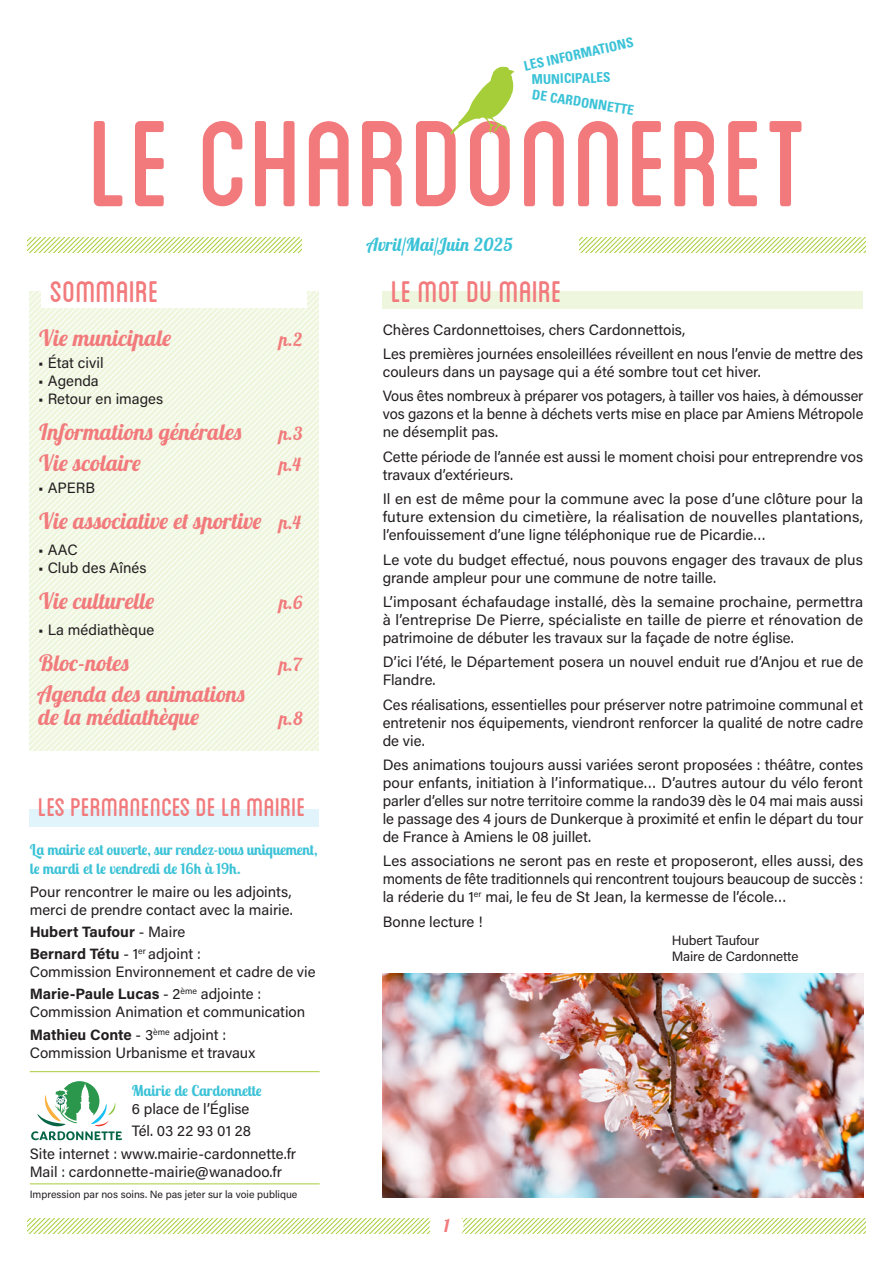
<style>
.page{position:relative;width:893px;height:1263px;background:#fff}
.page>*{position:absolute;margin:0;border:0;box-sizing:border-box;transform-origin:0 0}
.t1{font:42px "Blanch Caps";color:#f27a7c}
.t2{font:36px "Blanch Caps";color:#f27a7c}
.t3{font:italic 700 22.5px/22.5px "Lobster Two";letter-spacing:-.005em;color:#f27a7c}
.t4{font:italic 700 18px "Lobster Two";color:#f27a7c}
.t5{font:italic 700 18px "Lobster Two";color:#3ac2d7}
.t6{font:15px/18px "Acumin Pro";color:#231f20}
.t7{font:700 15px/19.8px "Lobster Two";letter-spacing:-.01em;color:#3ac2d7}
.t8{font:700 15px/22.2px "Acumin Pro";color:#231f20}
.t9{font:700 condensed 13.5px "Univers";color:#3ac2d7}
.t10{font:13.5px/16.2px "Acumin Pro";letter-spacing:-.01em;color:#231f20}
.t11{font:10.5px "Acumin Pro";color:#231f20}
.s1{font-size:18px}
.s2{font-weight:400}
.s3{font-weight:700}
</style>
<div class="page">
<svg style="left:30px;top:291px;width:6px;height:459px"></svg>
<svg style="left:41px;top:308px;width:6px;height:442px"></svg>
<svg style="left:47px;top:308px;width:6px;height:442px"></svg>
<svg style="left:53px;top:308px;width:6px;height:442px"></svg>
<svg style="left:64px;top:308px;width:6px;height:442px"></svg>
<svg style="left:70px;top:308px;width:6px;height:442px"></svg>
<svg style="left:76px;top:308px;width:6px;height:442px"></svg>
<svg style="left:82px;top:308px;width:6px;height:442px"></svg>
<svg style="left:88px;top:308px;width:5px;height:442px"></svg>
<svg style="left:93px;top:308px;width:6px;height:442px"></svg>
<svg style="left:99px;top:308px;width:6px;height:442px"></svg>
<svg style="left:105px;top:308px;width:6px;height:442px"></svg>
<svg style="left:111px;top:308px;width:5px;height:442px"></svg>
<svg style="left:116px;top:308px;width:6px;height:442px"></svg>
<svg style="left:122px;top:308px;width:6px;height:442px"></svg>
<svg style="left:128px;top:308px;width:6px;height:442px"></svg>
<svg style="left:134px;top:308px;width:6px;height:442px"></svg>
<svg style="left:140px;top:308px;width:5px;height:442px"></svg>
<svg style="left:145px;top:308px;width:6px;height:442px"></svg>
<svg style="left:151px;top:308px;width:6px;height:442px"></svg>
<svg style="left:157px;top:308px;width:6px;height:442px"></svg>
<svg style="left:163px;top:308px;width:5px;height:442px"></svg>
<svg style="left:168px;top:308px;width:6px;height:442px"></svg>
<svg style="left:174px;top:308px;width:6px;height:442px"></svg>
<svg style="left:180px;top:308px;width:6px;height:442px"></svg>
<svg style="left:186px;top:308px;width:5px;height:442px"></svg>
<svg style="left:191px;top:308px;width:6px;height:442px"></svg>
<svg style="left:197px;top:308px;width:6px;height:442px"></svg>
<svg style="left:203px;top:308px;width:6px;height:442px"></svg>
<svg style="left:209px;top:308px;width:6px;height:442px"></svg>
<svg style="left:215px;top:308px;width:5px;height:442px"></svg>
<svg style="left:220px;top:308px;width:6px;height:442px"></svg>
<svg style="left:226px;top:291px;width:93px;height:459px"></svg>
<div style="left:383px;top:291px;width:480px;height:17px;background:#eff6de"></div>
<div style="left:42px;top:276px;width:265px;height:32px;background:#fff"></div>
<hr style="left:30px;top:1183px;width:290px;height:1px;background:#a6ce39">
<hr style="left:30px;top:1071px;width:290px;height:1px;background:#a6ce39">
<div style="left:30px;top:810px;width:289px;height:17px;background:#e1f4fc"></div>
<svg style="left:31px;top:1081px;width:91px;height:59px"></svg>
<svg style="left:28px;top:238px;width:837px;height:14px"></svg>
<svg style="left:94px;top:121px;width:28px;height:85px"></svg>
<svg style="left:135px;top:121px;width:29px;height:85px"></svg>
<svg style="left:203px;top:121px;width:39px;height:85px"></svg>
<svg style="left:255px;top:121px;width:40px;height:85px"></svg>
<svg style="left:309px;top:121px;width:40px;height:85px"></svg>
<svg style="left:362px;top:121px;width:40px;height:85px"></svg>
<svg style="left:524px;top:121px;width:40px;height:85px"></svg>
<svg style="left:578px;top:121px;width:40px;height:85px"></svg>
<svg style="left:632px;top:121px;width:29px;height:85px"></svg>
<svg style="left:674px;top:121px;width:40px;height:85px"></svg>
<svg style="left:728px;top:121px;width:29px;height:85px"></svg>
<svg style="left:769px;top:121px;width:32px;height:85px"></svg>
<svg style="left:416px;top:66px;width:98px;height:140px"></svg>
<div style="left:302px;top:233px;width:277px;height:25px;background:#fff"></div>
<svg style="left:28px;top:1218px;width:837px;height:16px"></svg>
<img style="left:383px;top:974px;width:480px;height:224px">
<p class="t9" style="left:522px;top:58px;width:113px;rotate:-12deg">LES INFORMATIONS</p>
<p class="t9" style="left:531px;top:71px;width:80px;rotate:-2deg">MUNICIPALES</p>
<p class="t9" style="left:534px;top:86px;width:104px;rotate:9deg">DE CARDONNETTE</p>
<p class="t5" style="left:367px;top:233px;width:147px">Avril/Mai/Juin 2025</p>
<h1 class="t1" style="left:50px;top:272px;width:110px">Sommaire</h1>
<h1 class="t1" style="left:391px;top:272px;width:172px">Le mot du Maire</h1>
<h3 class="t3" style="left:38px;top:326px;width:135px">Vie municipale</h3>
<p class="t4" style="left:279px;top:328px;width:25px">p.2</p>
<p class="t6" style="left:38px;top:353px;width:67px">• État civil</p>
<p class="t6" style="left:38px;top:371px;width:62px">• Agenda</p>
<p class="t6" style="left:38px;top:389px;width:127px">• Retour en images</p>
<h3 class="t3" style="left:38px;top:420px;width:206px">Informations générales</h3>
<p class="t4" style="left:279px;top:422px;width:26px">p.3</p>
<h3 class="t3" style="left:38px;top:451px;width:104px">Vie scolaire</h3>
<p class="t4" style="left:279px;top:453px;width:24px">p.4</p>
<p class="t6" style="left:38px;top:478px;width:58px">• APERB</p>
<h3 class="t3" style="left:38px;top:509px;width:264px">Vie associative et sportive <span class="s1">p.4</span></h3>
<p class="t6" style="left:38px;top:540px;width:41px">• AAC</p>
<p class="t6" style="left:38px;top:558px;width:110px">• Club des Aînés</p>
<h3 class="t3" style="left:38px;top:589px;width:118px">Vie culturelle</h3>
<p class="t4" style="left:279px;top:591px;width:26px">p.6</p>
<p class="t6" style="left:38px;top:620px;width:118px">• La médiathèque</p>
<h3 class="t3" style="left:38px;top:651px;width:93px">Bloc-notes</h3>
<p class="t4" style="left:279px;top:653px;width:24px">p.7</p>
<h3 class="t3" style="left:38px;top:682px;width:209px">Agenda des animations de la médiathèque</h3>
<p class="t4" style="left:279px;top:707px;width:26px">p.8</p>
<h2 class="t2" style="left:38px;top:791px;width:269px">LES PERMANENCES DE LA MAIRIE</h2>
<p class="t7" style="left:30px;top:839px;width:289px">La mairie est ouverte, sur rendez-vous uniquement, le mardi et le vendredi de 16h à 19h.</p>
<p class="t6" style="left:30px;top:882px;width:264px">Pour rencontrer le maire ou les adjoints, merci de prendre contact avec la mairie.</p>
<p class="t8" style="left:30px;top:920px;width:172px">Hubert Taufour <span class="s2">- Maire<br></span>Bernard Tétu <span class="s2">- 1</span><sup>er</sup> <span class="s2">adjoint :</span></p>
<p class="t6" style="left:30px;top:960px;width:287px;line-height:22.2px">Commission Environnement et cadre de vie<br><span class="s3">Marie-Paule Lucas</span> - 2<sup>ème</sup> adjointe :</p>
<p class="t6" style="left:30px;top:1000px;width:277px;line-height:22.2px">Commission Animation et communication<br><span class="s3">Mathieu Conte</span> - 3<sup>ème</sup> adjoint :</p>
<p class="t6" style="left:30px;top:1043px;width:227px">Commission Urbanisme et travaux</p>
<p class="t7" style="left:132px;top:1081px;width:132px">Mairie de Cardonnette</p>
<p class="t6" style="left:132px;top:1099px;width:119px">6 place de l’Église</p>
<p class="t6" style="left:132px;top:1121px;width:121px">Tél. 03 22 93 01 28</p>
<p class="t6" style="left:30px;top:1144px;width:268px">Site internet : www.mairie-cardonnette.fr</p>
<p class="t6" style="left:30px;top:1162px;width:254px">Mail : cardonnette-mairie@wanadoo.fr</p>
<p class="t11" style="left:30px;top:1187px;width:269px">Impression par nos soins. Ne pas jeter sur la voie publique</p>
<p class="t6" style="left:383px;top:316px;width:482px;line-height:24.5px">Chères Cardonnettoises, chers Cardonnettois,<br>Les premières journées ensoleillées réveillent en nous l’envie de mettre des</p>
<p class="t6" style="left:383px;top:359px;width:482px;line-height:24.5px">couleurs dans un paysage qui a été sombre tout cet hiver.<br>Vous êtes nombreux à préparer vos potagers, à tailler vos haies, à démousser</p>
<p class="t6" style="left:383px;top:404px;width:482px">vos gazons et la benne à déchets verts mise en place par Amiens Métropole ne désemplit pas.</p>
<p class="t6" style="left:383px;top:447px;width:482px">Cette période de l’année est aussi le moment choisi pour entreprendre vos travaux d’extérieurs.</p>
<p class="t6" style="left:383px;top:489px;width:482px;text-align:justify">Il en est de même pour la commune avec la pose d’une clôture pour la future extension du cimetière, la réalisation de nouvelles plantations, l’enfouissement d’une ligne téléphonique rue de Picardie…</p>
<p class="t6" style="left:383px;top:550px;width:482px">Le vote du budget effectué, nous pouvons engager des travaux de plus grande ampleur pour une commune de notre taille.</p>
<p class="t6" style="left:383px;top:592px;width:482px;text-align:justify">L’imposant échafaudage installé, dès la semaine prochaine, permettra à l’entreprise De Pierre, spécialiste en taille de pierre et rénovation de patrimoine de débuter les travaux sur la façade de notre église.</p>
<p class="t6" style="left:383px;top:652px;width:482px">D’ici l’été, le Département posera un nouvel enduit rue d’Anjou et rue de<br>Flandre.</p>
<p class="t6" style="left:383px;top:695px;width:482px;text-align:justify">Ces réalisations, essentielles pour préserver notre patrimoine communal et entretenir nos équipements, viendront renforcer la qualité de notre cadre de vie.</p>
<p class="t6" style="left:383px;top:755px;width:482px;text-align:justify">Des animations toujours aussi variées seront proposées : théâtre, contes pour enfants, initiation à l’informatique… D’autres autour du vélo feront parler d’elles sur notre territoire comme la rando39 dès le 04 mai mais aussi le passage des 4 jours de Dunkerque à proximité et enfin le départ du tour de France à Amiens le 08 juillet.</p>
<p class="t6" style="left:383px;top:851px;width:482px;text-align:justify">Les associations ne seront pas en reste et proposeront, elles aussi, des moments de fête traditionnels qui rencontrent toujours beaucoup de succès : la réderie du 1<sup>er</sup> mai, le feu de St Jean, la kermesse de l’école…</p>
<p class="t6" style="left:383px;top:912px;width:102px">Bonne lecture !</p>
<p class="t10" style="left:672px;top:932px;width:128px">Hubert Taufour<br>Maire de Cardonnette</p>
<p class="t4" style="left:443px;top:1214px;width:8px">1</p>
</div>
